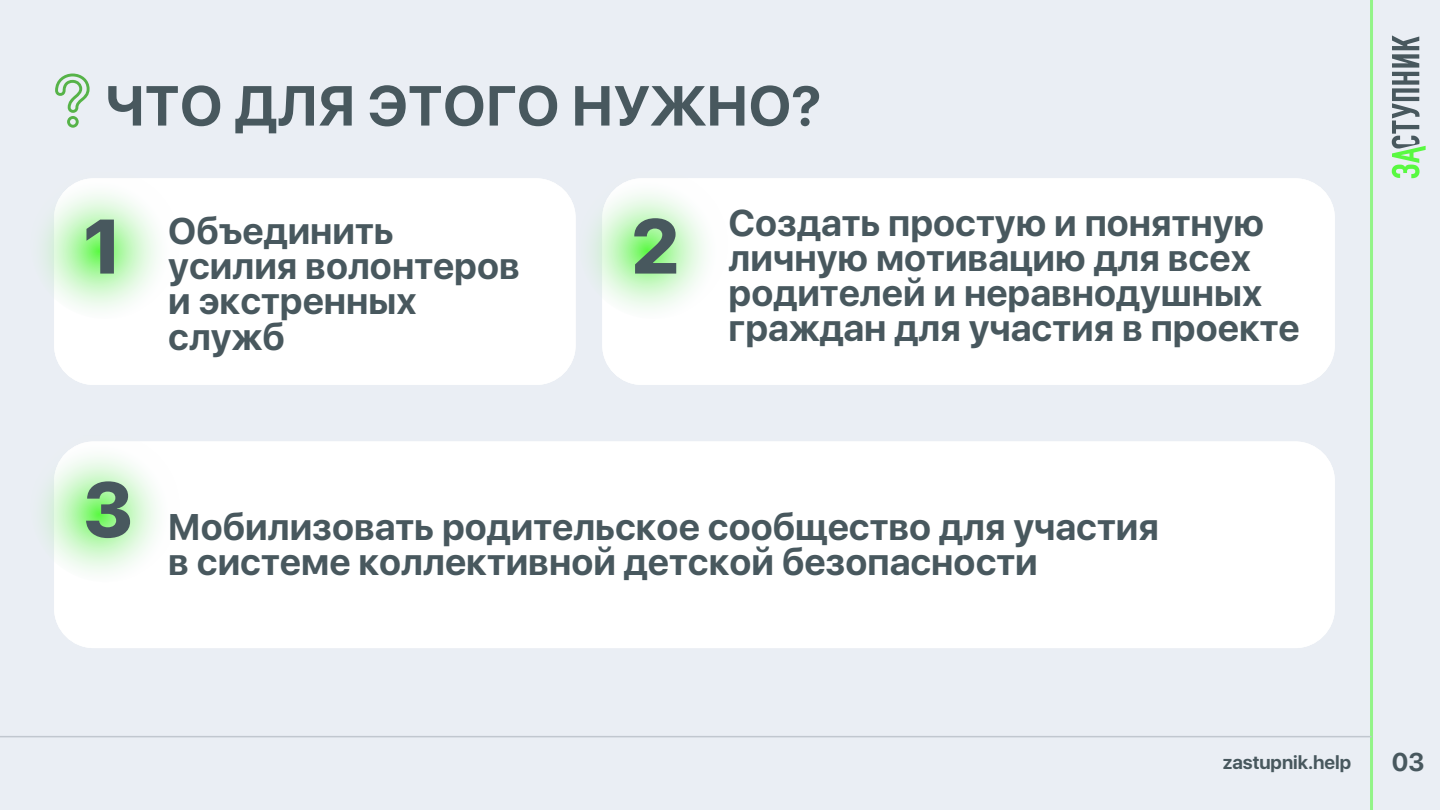
<style>
.page{position:relative;width:1440px;height:810px;background:#eaeef4}
.page>*{position:absolute;margin:0;border:0;box-sizing:border-box;transform-origin:0 0}
.t1{font:800 76.6px "SFUI Display";color:#48585e}
.t2{font:700 56px "SFUI Display";color:#48585e}
.t3{font:700 36.9px/34.9px "SFUI Display";color:#48585e}
.t4{font:700 25.5px "SFUI Display";color:#48585e}
.t5{font:700 18.7px "SFUI Display";color:#48585e}
</style>
<div class="page">
<hr style="left:1370px;top:0;width:3px;height:810px;background:#59f941">
<svg style="left:1392px;top:35px;width:34px;height:143px"></svg>
<hr style="left:0;top:736px;width:1372px;height:1px;background:#c1c7cf">
<div style="left:54px;top:178px;width:521px;height:207px;background:#fff"></div>
<div style="left:602px;top:178px;width:733px;height:207px;background:#fff"></div>
<div style="left:54px;top:441px;width:1281px;height:207px;background:#fff"></div>
<svg style="left:55px;top:74px;width:35px;height:54px"></svg>
<svg style="left:44px;top:178px;width:136px;height:141px"></svg>
<svg style="left:592px;top:178px;width:137px;height:141px"></svg>
<svg style="left:44px;top:441px;width:136px;height:141px"></svg>
<h1 class="t2" style="left:105px;top:72px;width:718px">ЧТО ДЛЯ ЭТОГО НУЖНО?</h1>
<p class="t3" style="left:168px;top:213px;width:353px;line-height:35.2px">Объединить усилия волонтеров и экстренных служб</p>
<p class="t3" style="left:729px;top:205px;width:573px">Создать простую и понятную личную мотивацию для всех родителей и неравнодушных граждан для участия в проекте</p>
<p class="t1" style="left:83px;top:201px;width:40px">1</p>
<h2 class="t1" style="left:632px;top:201px;width:49px">2</h2>
<h2 class="t1" style="left:83px;top:464px;width:51px">3</h2>
<p class="t3" style="left:168px;top:509px;width:992px">Мобилизовать родительское сообщество для участия в системе коллективной детской безопасности</p>
<p class="t5" style="left:1223px;top:751px;width:130px">zastupnik.help</p>
<p class="t4" style="left:1392px;top:747px;width:34px">03</p>
</div>
